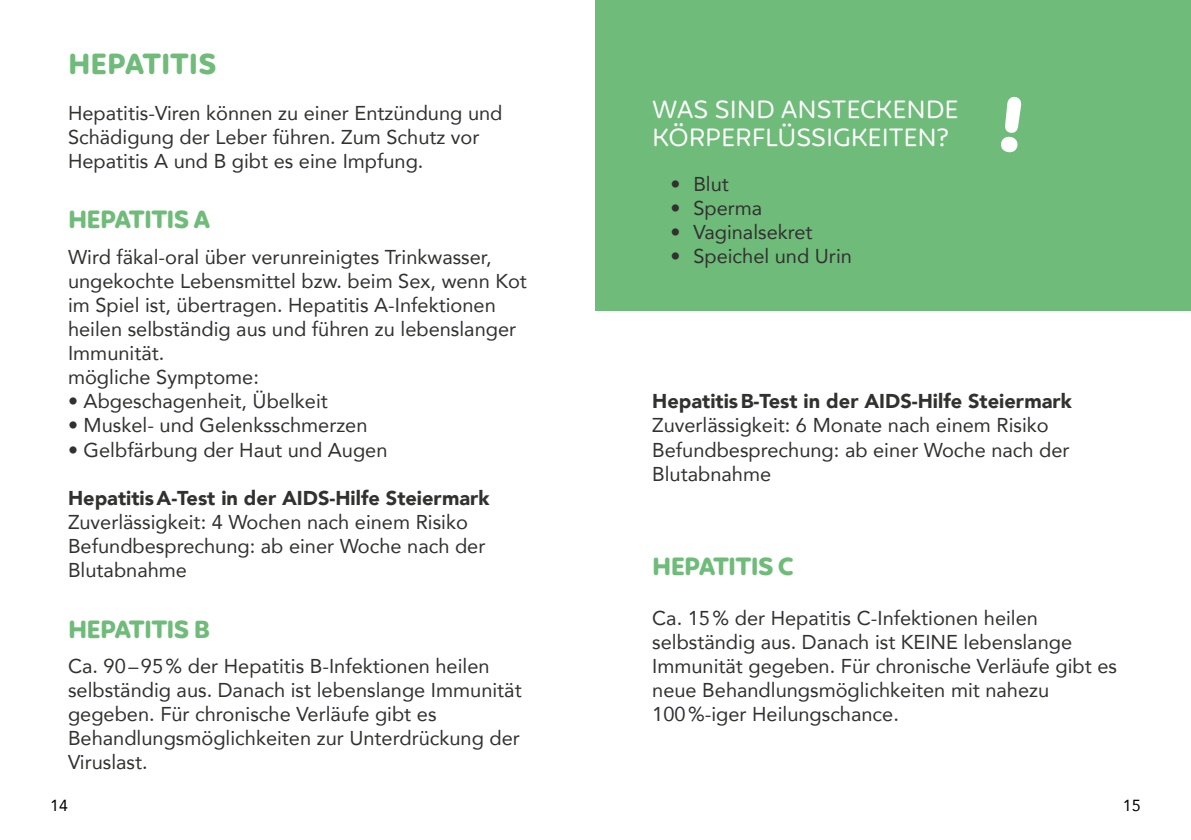
<style>
.page{position:relative;width:1191px;height:840px;background:#fff}
.page>*{position:absolute;margin:0;border:0;box-sizing:border-box;transform-origin:0 0}
.t1{font:700 28px "Mohr Rounded";color:#6fbb79}
.t2{font:24px/28px "Mohr Rounded";color:#fff}
.t3{font:700 24px "Mohr Rounded";letter-spacing:-.03em;color:#6fbb79}
.t4{font:20px/24px "Avenir";color:#313130}
.t5{font:900 20px "Avenir";color:#313130}
.t6{font:16px "Avenir";color:#000}
</style>
<div class="page">
<div style="left:595px;top:0;width:596px;height:311px;background:#6fbb79"></div>
<svg style="left:1001px;top:96px;width:20px;height:57px"></svg>
<h1 class="t1" style="left:68px;top:48px;width:150px">HEPATITIS</h1>
<p class="t4" style="left:68px;top:100px;width:436px">Hepatitis-Viren können zu einer Entzündung und<br>Schädigung der Leber führen. Zum Schutz vor<br>Hepatitis A und B gibt es eine Impfung.</p>
<p class="t3" style="left:68px;top:206px;width:144px">HEPATITIS A</p>
<p class="t4" style="left:68px;top:244px;width:460px">Wird fäkal-oral über verunreinigtes Trinkwasser, ungekochte Lebensmittel bzw. beim Sex, wenn Kot im Spiel ist, übertragen. Hepatitis A-Infektionen heilen selbständig aus und führen zu lebenslanger Immunität.<br>mögliche Symptome:</p>
<p class="t4" style="left:68px;top:388px;width:261px">• Abgeschagenheit, Übelkeit</p>
<p class="t4" style="left:68px;top:412px;width:301px">• Muskel- und Gelenksschmerzen</p>
<p class="t4" style="left:68px;top:436px;width:321px">• Gelbfärbung der Haut und Augen</p>
<p class="t5" style="left:68px;top:480px;width:423px">HepatitisA-Test in der AIDS-Hilfe Steiermark</p>
<p class="t4" style="left:68px;top:508px;width:419px">Zuverlässigkeit: 4 Wochen nach einem Risiko<br>Befundbesprechung: ab einer Woche nach der<br>Blutabnahme</p>
<p class="t3" style="left:68px;top:615px;width:143px">HEPATITIS B</p>
<p class="t4" style="left:68px;top:652px;width:455px">Ca. 90–95% der Hepatitis B-Infektionen heilen selbständig aus. Danach ist lebenslange Immunität gegeben. Für chronische Verläufe gibt es Behandlungsmöglichkeiten zur Unterdrückung der Viruslast.</p>
<p class="t2" style="left:652px;top:96px;width:308px">WAS SIND ANSTECKENDE<br>KÖRPERFLÜSSIGKEITEN?</p>
<p class="t4" style="left:670px;top:171px;width:60px">• Blut</p>
<p class="t4" style="left:670px;top:195px;width:93px">• Sperma</p>
<p class="t4" style="left:670px;top:219px;width:143px">• Vaginalsekret</p>
<p class="t4" style="left:670px;top:243px;width:183px">• Speichel und Urin</p>
<p class="t5" style="left:652px;top:384px;width:421px">HepatitisB-Test in der AIDS-Hilfe Steiermark</p>
<p class="t4" style="left:652px;top:412px;width:419px">Zuverlässigkeit: 6 Monate nach einem Risiko<br>Befundbesprechung: ab einer Woche nach der<br>Blutabnahme</p>
<p class="t3" style="left:652px;top:552px;width:143px">HEPATITIS C</p>
<p class="t4" style="left:652px;top:604px;width:466px">Ca. 15% der Hepatitis C-Infektionen heilen selbständig aus. Danach ist KEINE lebenslange Immunität gegeben. Für chronische Verläufe gibt es neue Behandlungsmöglichkeiten mit nahezu 100%-iger Heilungschance.</p>
<p class="t6" style="left:50px;top:791px;width:19px">14</p>
<p class="t6" style="left:1123px;top:791px;width:19px">15</p>
</div>
